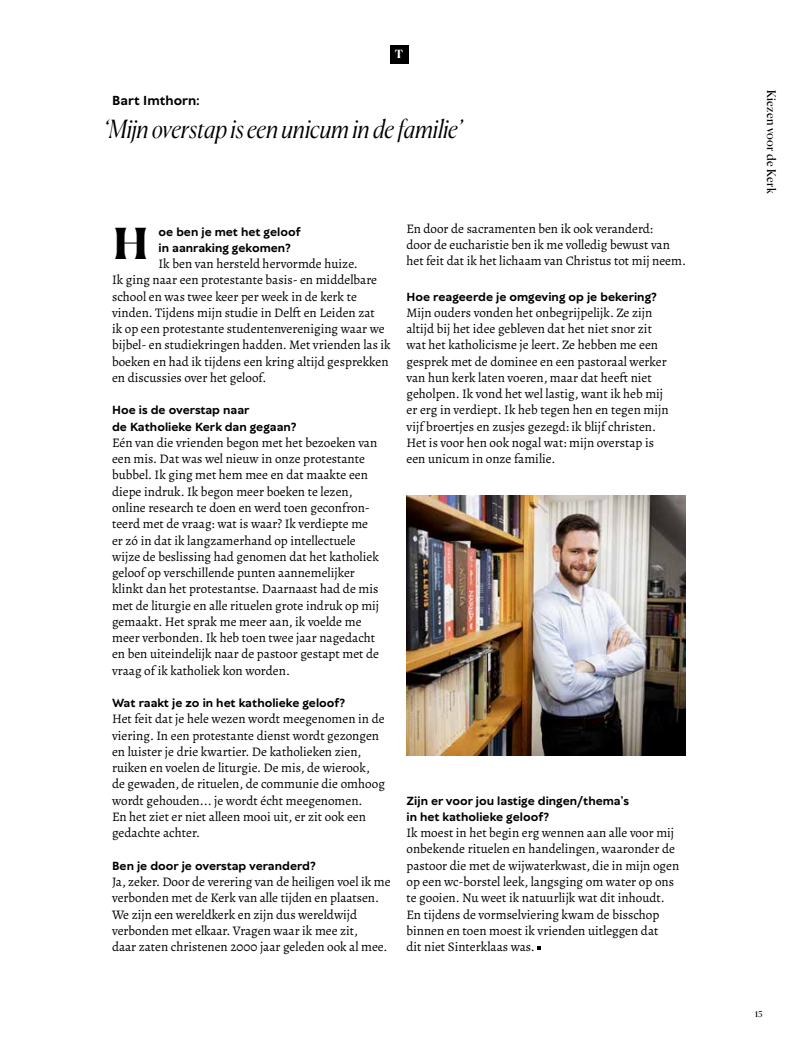
<style>
.page{position:relative;width:798px;height:1046px;background:#fff}
.page>*{position:absolute;margin:0;border:0;box-sizing:border-box;transform-origin:0 0}
.t1{font:700 42.62px "Canela";color:#000}
.t2{font:italic 300 25px "Canela";color:#000}
.t3{font:13.12px/16.2px "Alegreya";color:#000}
.t4{font:700 12.5px "TT Wellingtons";color:#000}
.t5{font:11.88px "Canela";letter-spacing:.025em;color:#000}
.t6{font:700 11.25px/16.2px "TT Wellingtons";color:#000}
.t7{font:700 11.25px "Canela";color:#fff}
.t8{font:8.12px "Canela";color:#000}
</style>
<div class="page">
<img style="left:406px;top:495px;width:279px;height:260px">
<svg style="left:537px;top:946px;width:4px;height:3px"></svg>
<div style="left:390px;top:45px;width:18px;height:18px;background:#000"></div>
<p class="t7" style="left:394px;top:46px;width:10px">T</p>
<p class="t4" style="left:112px;top:93px;width:89px">Bart Imthorn:</p>
<h2 class="t2" style="left:104px;top:109px;width:360px">‘Mijn overstap is een unicum in de familie’</h2>
<p class="t6" style="left:158px;top:223px;width:144px">oe ben je met het geloof in aanraking gekomen?</p>
<p class="t3" style="left:112px;top:255px;width:280px;text-indent:46px">Ik ben van hersteld hervormde huize.<br>Ik ging naar een protestante basis- en middelbare school en was twee keer per week in de kerk te vinden. Tijdens mijn studie in Delft en Leiden zat<br>ik op een protestante studentenvereniging waar we bijbel- en studiekringen hadden. Met vrienden las ik boeken en had ik tijdens een kring altijd gesprekken en discussies over het geloof.</p>
<p class="t6" style="left:112px;top:402px;width:186px">Hoe is de overstap naar<br>de Katholieke Kerk dan gegaan?</p>
<p class="t3" style="left:112px;top:434px;width:268px">Eén van die vrienden begon met het bezoeken van een mis. Dat was wel nieuw in onze protestante bubbel. Ik ging met hem mee en dat maakte een diepe indruk. Ik begon meer boeken te lezen, online research te doen en werd toen geconfron&shy;teerd met de vraag: wat is waar? Ik verdiepte me er zó in dat ik langzamerhand op intellectuele wijze de beslissing had genomen dat het katholiek geloof op verschillende punten aannemelijker klinkt dan het protestantse. Daarnaast had de mis met de liturgie en alle rituelen grote indruk op mij gemaakt. Het sprak me meer aan, ik voelde me meer verbonden. Ik heb toen twee jaar nagedacht en ben uiteindelijk naar de pastoor gestapt met de vraag of ik katholiek kon worden.</p>
<p class="t6" style="left:112px;top:694px;width:235px">Wat raakt je zo in het katholieke geloof?</p>
<p class="t3" style="left:112px;top:710px;width:274px">Het feit dat je hele wezen wordt meegenomen in de viering. In een protestante dienst wordt gezongen en luister je drie kwartier. De katholieken zien, ruiken en voelen de liturgie. De mis, de wierook, de gewaden, de rituelen, de communie die omhoog wordt gehouden... je wordt écht meegenomen.<br>En het ziet er niet alleen mooi uit, er zit ook een gedachte achter.</p>
<p class="t6" style="left:112px;top:857px;width:205px">Ben je door je overstap veranderd?</p>
<p class="t3" style="left:112px;top:873px;width:280px">Ja, zeker. Door de verering van de heiligen voel ik me verbonden met de Kerk van alle tijden en plaatsen.<br>We zijn een wereldkerk en zijn dus wereldwijd verbonden met elkaar. Vragen waar ik mee zit,<br>daar zaten christenen 2000 jaar geleden ook al mee.</p>
<h1 class="t1" style="left:113px;top:210px;width:36px">H</h1>
<p class="t3" style="left:406px;top:220px;width:281px">En door de sacramenten ben ik ook veranderd:<br>door de eucharistie ben ik me volledig bewust van het feit dat ik het lichaam van Christus tot mij neem.</p>
<p class="t6" style="left:406px;top:288px;width:252px">Hoe reageerde je omgeving op je bekering?</p>
<p class="t3" style="left:406px;top:304px;width:263px">Mijn ouders vonden het onbegrijpelijk. Ze zijn altijd bij het idee gebleven dat het niet snor zit wat het katholicisme je leert. Ze hebben me een gesprek met de dominee en een pastoraal werker van hun kerk laten voeren, maar dat heeft niet geholpen. Ik vond het wel lastig, want ik heb mij er erg in verdiept. Ik heb tegen hen en tegen mijn vijf broertjes en zusjes gezegd: ik blijf christen.<br>Het is voor hen ook nogal wat: mijn overstap is een unicum in onze familie.</p>
<p class="t6" style="left:406px;top:792px;width:224px">Zijn er voor jou lastige dingen/thema’s in het katholieke geloof?</p>
<p class="t3" style="left:406px;top:824px;width:274px">Ik moest in het begin erg wennen aan alle voor mij onbekende rituelen en handelingen, waaronder de pastoor die met de wijwaterkwast, die in mijn ogen op een wc-borstel leek, langsging om water op ons te gooien. Nu weet ik natuurlijk wat dit inhoudt.<br>En tijdens de vormselviering kwam de bisschop binnen en toen moest ik vrienden uitleggen dat<br>dit niet Sinterklaas was.</p>
<p class="t5" style="left:780px;top:90px;width:105px;rotate:90deg">Kiezen voor de Kerk</p>
<p class="t8" style="left:755px;top:1007px;width:9px">15</p>
</div>
